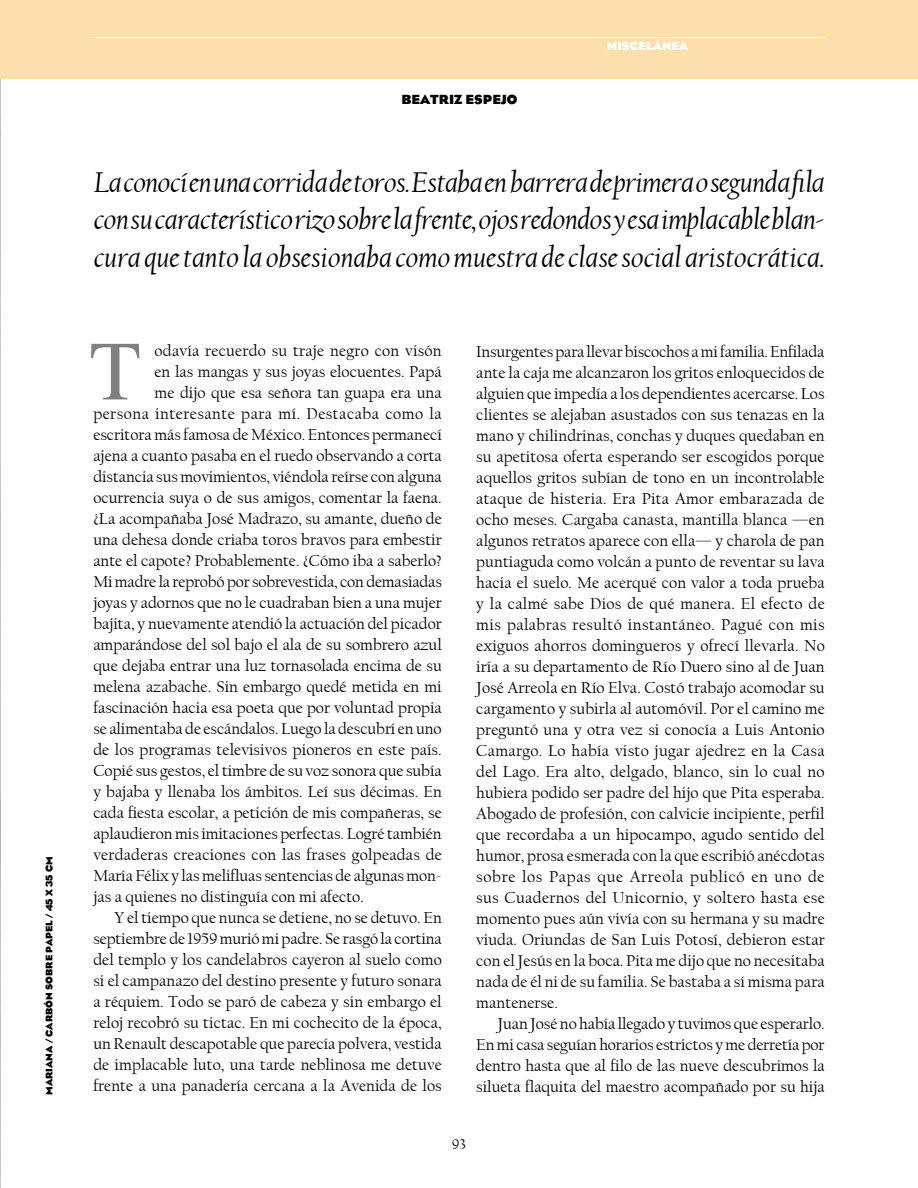
<style>
.page{position:relative;width:918px;height:1188px;background:#fff}
.page>*{position:absolute;margin:0;border:0;box-sizing:border-box;transform-origin:0 0}
.t1{font:84px "Times";color:#808080}
.t2{font:italic 30px/37.5px "Californian FB";letter-spacing:-.005em;color:#000;text-align:justify}
.t3{font:16.5px/21px "Californian FB";color:#000;text-align:justify}
.t4{font:16.5px "Californian FB";letter-spacing:.03em;color:#000}
.t5{font:15px "Californian FB";color:#000}
.t6{font:700 13.5px "Eagle";color:#000}
.t7{font:700 12px "Eagle";color:#fff}
.t8{font:700 9.75px "Eagle";color:#000}
</style>
<div class="page">
<img style="left:0;top:79px;width:1px;height:1109px">
<div style="left:0;top:0;width:918px;height:79px;background:#fddfae"></div>
<hr style="left:94px;top:37px;width:731px;height:1px;background:#fff">
<p class="t8" style="left:44px;top:1095px;width:239px;rotate:-90deg">MARIANA / CARBÓN SOBRE PAPEL / 45 X 35 CM</p>
<p class="t6" style="left:401px;top:92px;width:118px">BEATRIZ ESPEJO</p>
<p class="t7" style="left:607px;top:39px;width:65px">MISCELÁNEA</p>
<h2 class="t2" style="left:94px;top:164px;width:733px">La conocí en una corrida de toros. Estaba en barrera de primera o segunda fila con su característico rizo sobre la frente, ojos redondos y esa implacable blan&shy;cura que tanto la obsesionaba como muestra de clase social aristocrática.</h2>
<h1 class="t1" style="left:90px;top:324px;width:53px">T</h1>
<p class="t3" style="left:476px;top:341px;width:350px">Insurgentes para llevar biscochos a mi familia. Enfilada ante la caja me alcanzaron los gritos enloquecidos de alguien que impedía a los dependientes acercarse. Los clientes se alejaban asustados con sus tenazas en la mano y chilindrinas, conchas y duques quedaban en su apetitosa oferta esperando ser escogidos porque aquellos gritos subían de tono en un incontrolable ataque de histeria. Era Pita Amor embarazada de ocho meses. Cargaba canasta, mantilla blanca —en algunos retratos aparece con ella— y charola de pan puntiaguda como volcán a punto de reventar su lava hacia el suelo. Me acerqué con valor a toda prueba y la calmé sabe Dios de qué manera. El efecto de mis palabras resultó instantáneo. Pagué con mis exiguos ahorros domingueros y ofrecí llevarla. No iría a su departamento de Río Duero sino al de Juan José Arreola en Río Elva. Costó trabajo acomodar su cargamento y subirla al automóvil. Por el camino me preguntó una y otra vez si conocía a Luis Antonio Camargo. Lo había visto jugar ajedrez en la Casa del Lago. Era alto, delgado, blanco, sin lo cual no hubiera podido ser padre del hijo que Pita esperaba.<br>Abogado de profesión, con calvicie incipiente, perfil que recordaba a un hipocampo, agudo sentido del humor, prosa esmerada con la que escribió anécdotas sobre los Papas que Arreola publicó en uno de sus Cuadernos del Unicornio, y soltero hasta ese momento pues aún vivía con su hermana y su madre viuda. Oriundas de San Luis Potosí, debieron estar con el Jesús en la boca. Pita me dijo que no necesitaba nada de él ni de su familia. Se bastaba a sí misma para mantenerse.</p>
<p class="t3" style="left:476px;top:1013px;width:350px;text-indent:21px">Juan José no había llegado y tuvimos que esperarlo.<br>En mi casa seguían horarios estrictos y me derretía por dentro hasta que al filo de las nueve descubrimos la silueta flaquita del maestro acompañado por su hija</p>
<p class="t3" style="left:155px;top:341px;width:289px">odavía recuerdo su traje negro con visón</p>
<p class="t3" style="left:155px;top:362px;width:289px">en las mangas y sus joyas elocuentes. Papá</p>
<p class="t3" style="left:155px;top:383px;width:289px">me dijo que esa señora tan guapa era una</p>
<p class="t4" style="left:93px;top:405px;width:350px">persona interesante para mí. Destacaba como la</p>
<p class="t3" style="left:93px;top:425px;width:350px">escritora más famosa de México. Entonces permanecí</p>
<p class="t3" style="left:93px;top:446px;width:350px">ajena a cuanto pasaba en el ruedo observando a corta</p>
<p class="t3" style="left:93px;top:467px;width:350px">distancia sus movimientos, viéndola reírse con alguna</p>
<p class="t3" style="left:93px;top:488px;width:350px">ocurrencia suya o de sus amigos, comentar la faena.</p>
<p class="t3" style="left:93px;top:509px;width:350px">¿La acompañaba José Madrazo, su amante, dueño de</p>
<p class="t3" style="left:93px;top:530px;width:350px">una dehesa donde criaba toros bravos para embestir</p>
<p class="t3" style="left:93px;top:551px;width:350px">ante el capote? Probablemente. ¿Cómo iba a saberlo?</p>
<p class="t3" style="left:93px;top:572px;width:350px">Mi madre la reprobó por sobrevestida, con demasiadas</p>
<p class="t3" style="left:93px;top:593px;width:350px">joyas y adornos que no le cuadraban bien a una mujer</p>
<p class="t3" style="left:93px;top:614px;width:350px">bajita, y nuevamente atendió la actuación del picador</p>
<p class="t3" style="left:93px;top:635px;width:350px">amparándose del sol bajo el ala de su sombrero azul</p>
<p class="t3" style="left:93px;top:656px;width:350px">que dejaba entrar una luz tornasolada encima de su</p>
<p class="t3" style="left:93px;top:677px;width:350px">melena azabache. Sin embargo quedé metida en mi</p>
<p class="t3" style="left:93px;top:698px;width:350px">fascinación hacia esa poeta que por voluntad propia</p>
<p class="t3" style="left:93px;top:719px;width:350px">se alimentaba de escándalos. Luego la descubrí en uno</p>
<p class="t3" style="left:93px;top:740px;width:350px">de los programas televisivos pioneros en este país.</p>
<p class="t3" style="left:93px;top:761px;width:350px">Copié sus gestos, el timbre de su voz sonora que subía</p>
<p class="t3" style="left:93px;top:782px;width:350px">y bajaba y llenaba los ámbitos. Leí sus décimas. En</p>
<p class="t3" style="left:93px;top:803px;width:350px">cada fiesta escolar, a petición de mis compañeras, se</p>
<p class="t3" style="left:93px;top:824px;width:350px">aplaudieron mis imitaciones perfectas. Logré también</p>
<p class="t3" style="left:93px;top:845px;width:350px">verdaderas creaciones con las frases golpeadas de</p>
<p class="t3" style="left:93px;top:866px;width:350px">María Félix y las melifluas sentencias de algunas mon-</p>
<p class="t3" style="left:93px;top:887px;width:272px">jas a quienes no distinguía con mi afecto.</p>
<p class="t3" style="left:115px;top:908px;width:329px">Y el tiempo que nunca se detiene, no se detuvo. En</p>
<p class="t3" style="left:93px;top:929px;width:350px">septiembre de 1959 murió mi padre. Se rasgó la cortina</p>
<p class="t3" style="left:93px;top:950px;width:350px">del templo y los candelabros cayeron al suelo como</p>
<p class="t3" style="left:93px;top:971px;width:350px">si el campanazo del destino presente y futuro sonara</p>
<p class="t3" style="left:93px;top:992px;width:350px">a réquiem. Todo se paró de cabeza y sin embargo el</p>
<p class="t3" style="left:93px;top:1013px;width:350px">reloj recobró su tictac. En mi cochecito de la época,</p>
<p class="t3" style="left:93px;top:1034px;width:350px">un Renault descapotable que parecía polvera, vestida</p>
<p class="t3" style="left:93px;top:1055px;width:350px">de implacable luto, una tarde neblinosa me detuve</p>
<p class="t3" style="left:93px;top:1076px;width:350px">frente a una panadería cercana a la Avenida de los</p>
<p class="t5" style="left:452px;top:1135px;width:16px">93</p>
</div>
